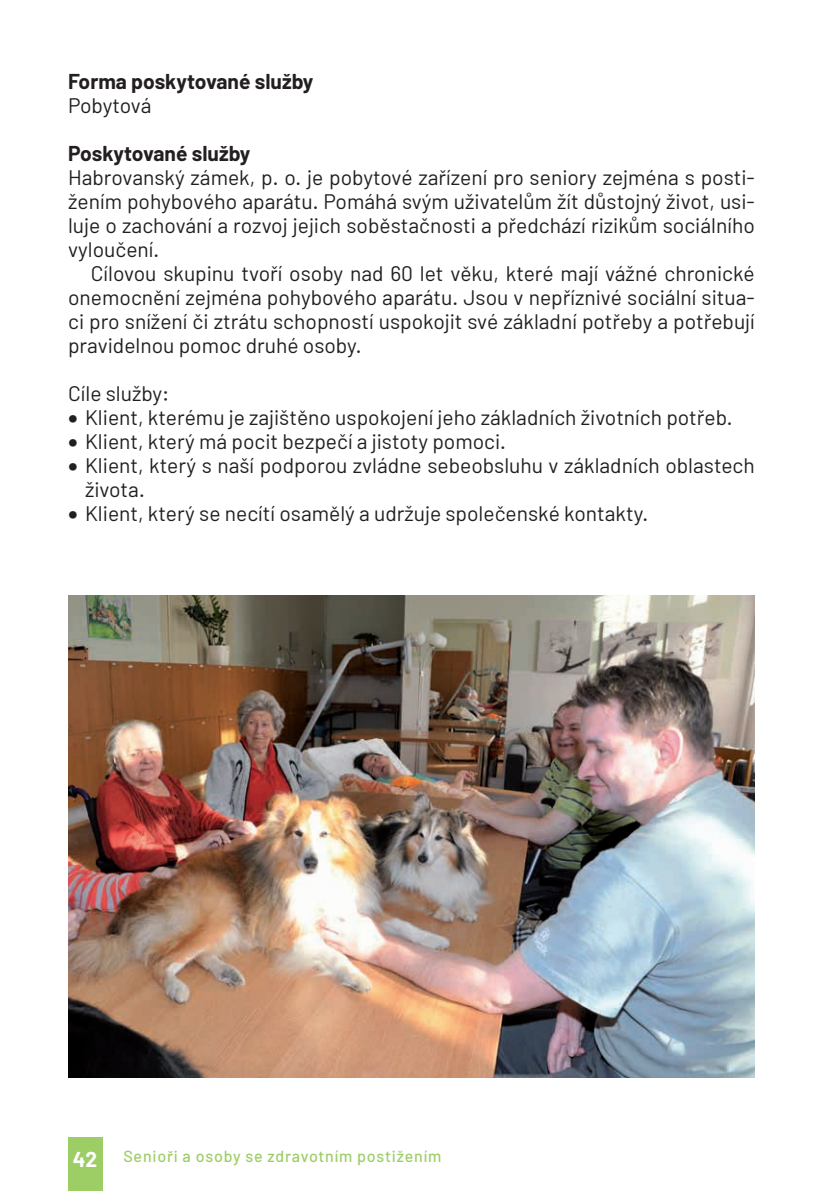
<style>
.page{position:relative;width:840px;height:1191px;background:#fff}
.page>*{position:absolute;margin:0;border:0;box-sizing:border-box;transform-origin:0 0}
.t1{font:21px/24px "Barlow";color:#231f20;text-align:justify}
.t2{font:700 21px "Barlow";color:#231f20}
.t3{font:500 16px "Barlow";letter-spacing:.05em;color:#9dce66}
.s1{font-weight:700;font-size:21px;color:#fff}
</style>
<div class="page">
<img style="left:68px;top:595px;width:686px;height:482px">
<div style="left:68px;top:1137px;width:34px;height:54px;background:#9dce66"></div>
<p class="t2" style="left:68px;top:68px;width:247px">Forma poskytované služby</p>
<p class="t1" style="left:68px;top:93px;width:85px">Pobytová</p>
<p class="t2" style="left:68px;top:140px;width:184px">Poskytované služby</p>
<p class="t1" style="left:68px;top:165px;width:687px">Habrovanský zámek, p. o. je pobytové zařízení pro seniory zejména s posti&shy;žením pohybového aparátu. Pomáhá svým uživatelům žít důstojný život, usi&shy;luje o zachování a rozvoj jejich soběstačnosti a předchází rizikům sociálního vyloučení.</p>
<p class="t1" style="left:68px;top:261px;width:687px;text-indent:23px">Cílovou skupinu tvoří osoby nad 60 let věku, které mají vážné chronické onemocnění zejména pohybového aparátu. Jsou v nepříznivé sociální situa&shy;ci pro snížení či ztrátu schopností uspokojit své základní potřeby a potřebují pravidelnou pomoc druhé osoby.</p>
<p class="t1" style="left:68px;top:381px;width:103px">Cíle služby:</p>
<p class="t1" style="left:68px;top:405px;width:665px">• Klient, kterému je zajištěno uspokojení jeho základních životních potřeb.</p>
<p class="t1" style="left:68px;top:429px;width:439px">• Klient, který má pocit bezpečí a jistoty pomoci.</p>
<p class="t1" style="left:85px;top:453px;width:670px;text-indent:-17px">• Klient, který s naší podporou zvládne sebeobsluhu v základních oblastech života.</p>
<p class="t1" style="left:68px;top:501px;width:581px">• Klient, který se necítí osamělý a udržuje společenské kontakty.</p>
<p class="t3" style="left:73px;top:1146px;width:370px"><span class="s1">42</span> Senioři a osoby se zdravotním postižením</p>
</div>
